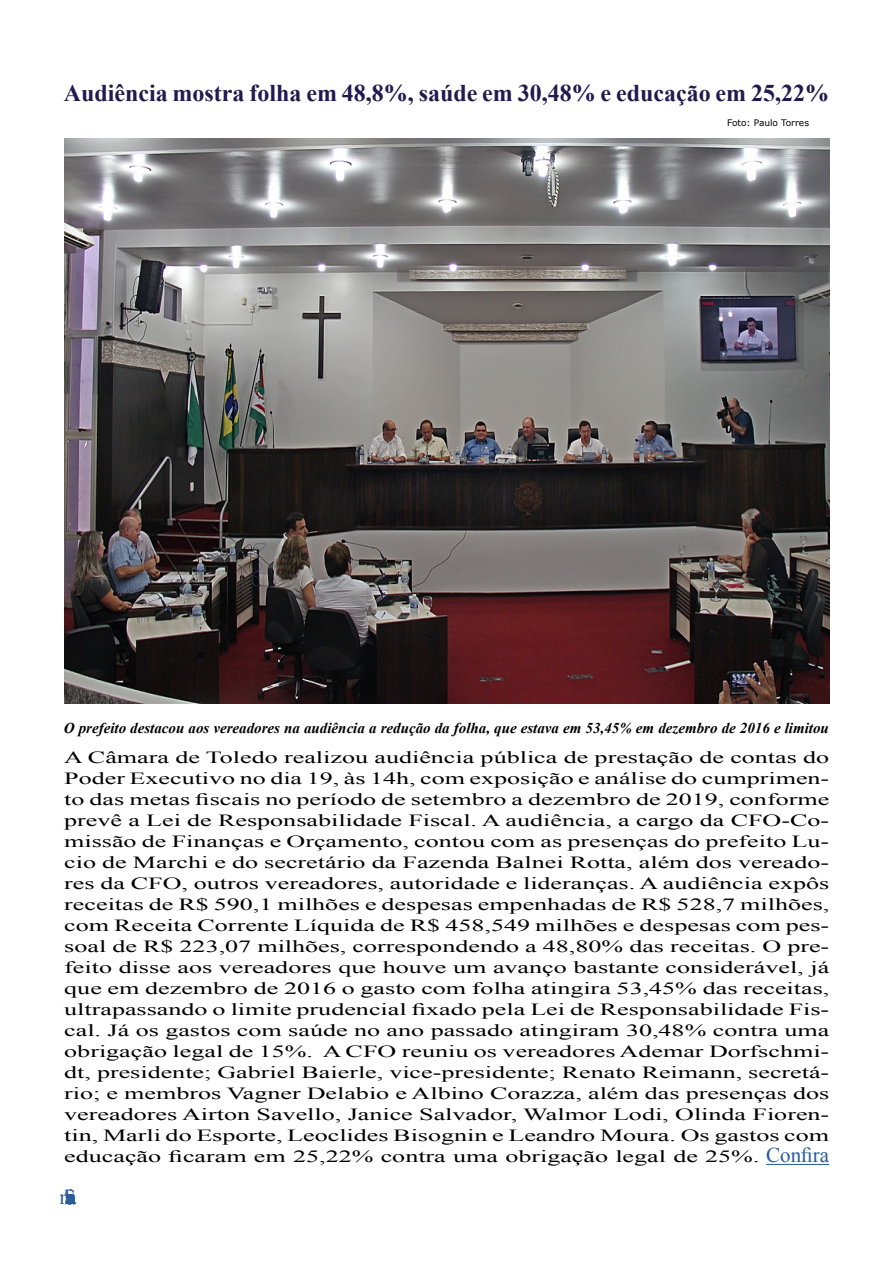
<style>
.page{position:relative;width:893px;height:1263px;background:#fff}
.page>*{position:absolute;margin:0;border:0;box-sizing:border-box;transform-origin:0 0}
.t1{font:700 24px "Times New Roman";color:#221a4e}
.t2{font:21px "Times New Roman";color:#275b9b}
.t3{font:16.95px/21px "Times New Roman";color:#000;text-align:justify;scale:1.53 1}
.t4{font:italic 700 15px "Times New Roman";color:#000}
.t5{font:9px "Verdana";color:#000}
.s1{font-size:21px;color:#275b9b}
</style>
<div class="page">
<hr style="left:766px;top:1164px;width:63px;height:1px;background:#275b9b">
<img style="left:64px;top:138px;width:765px;height:566px">
<h1 class="t1" style="left:64px;top:76px;width:767px">Audiência mostra folha em 48,8%, saúde em 30,48% e educação em 25,22%</h1>
<p class="t5" style="left:727px;top:116px;width:83px">Foto: Paulo Torres</p>
<p class="t4" style="left:64px;top:718px;width:767px">O prefeito destacou aos vereadores na audiência a redução da folha, que estava em 53,45% em dezembro de 2016 e limitou</p>
<p class="t3" style="left:64px;top:746px;width:502px">A Câmara de Toledo realizou audiência pública de prestação de contas do Poder Executivo no dia 19, às 14h, com exposição e análise do cumprimen&shy;to das metas fiscais no período de setembro a dezembro de 2019, conforme prevê a Lei de Responsabilidade Fiscal. A audiência, a cargo da CFO-Co&shy;missão de Finanças e Orçamento, contou com as presenças do prefeito Lu&shy;cio de Marchi e do secretário da Fazenda Balnei Rotta, além dos vereado&shy;res da CFO, outros vereadores, autoridade e lideranças. A audiência expôs receitas de R$ 590,1 milhões e despesas empenhadas de R$ 528,7 milhões, com Receita Corrente Líquida de R$ 458,549 milhões e despesas com pes&shy;soal de R$ 223,07 milhões, correspondendo a 48,80% das receitas. O pre&shy;feito disse aos vereadores que houve um avanço bastante considerável, já que em dezembro de 2016 o gasto com folha atingira 53,45% das receitas, ultrapassando o limite prudencial fixado pela Lei de Responsabilidade Fis&shy;cal. Já os gastos com saúde no ano passado atingiram 30,48% contra uma obrigação legal de 15%. A CFO reuniu os vereadores Ademar Dorfschmi&shy;dt, presidente; Gabriel Baierle, vice-presidente; Renato Reimann, secretá&shy;rio; e membros Vagner Delabio e Albino Corazza, além das presenças dos vereadores Airton Savello, Janice Salvador, Walmor Lodi, Olinda Fioren&shy;tin, Marli do Esporte, Leoclides Bisognin e Leandro Moura. Os gastos com educação ficaram em 25,22% contra uma obrigação legal de 25%. <span class="s1">Confira</span></p>
<p class="t2" style="left:60px;top:1182px;width:18px">Saibms</p>
</div>
